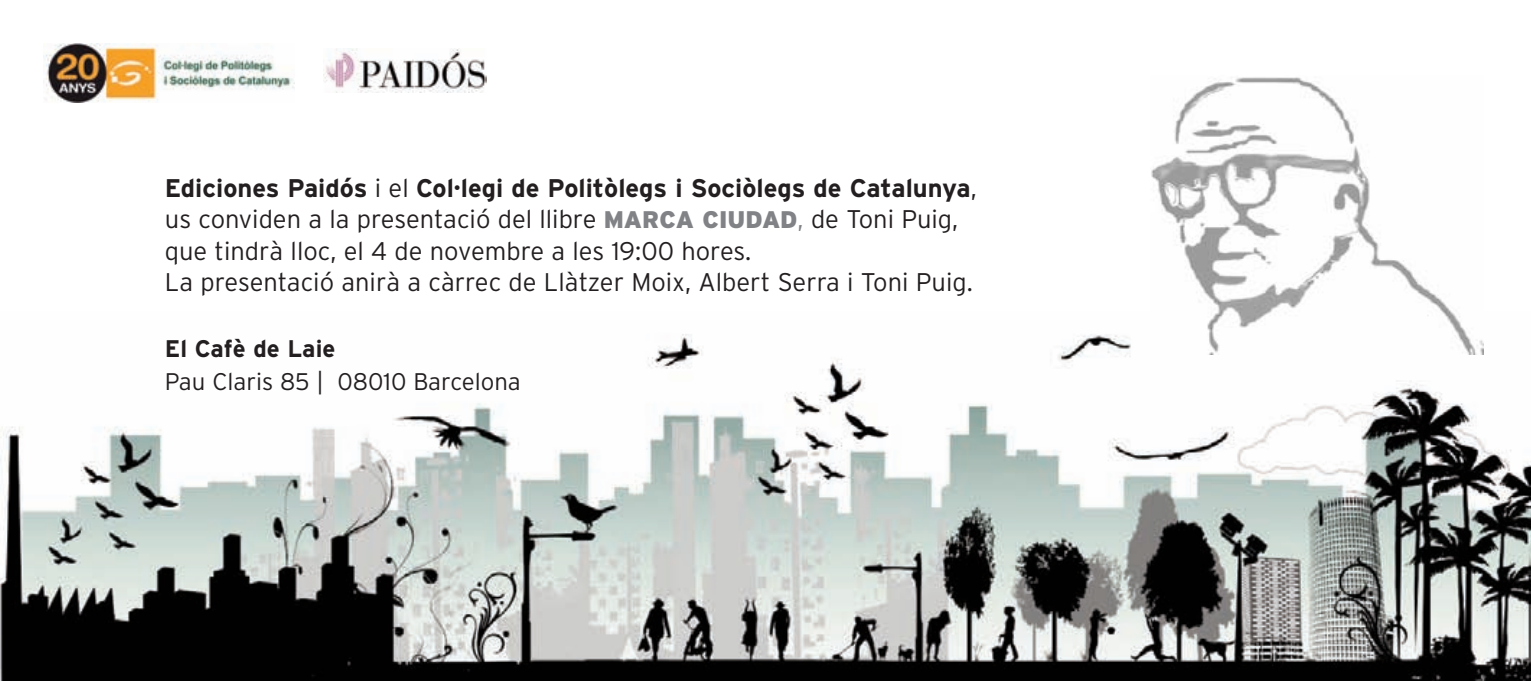
<style>
.page{position:relative;width:1531px;height:681px;background:#fff}
.page>*{position:absolute;margin:0;border:0;box-sizing:border-box;transform-origin:0 0}
.t1{font:300 25.5px/31.5px "Interstate";color:#231f20}
.t2{font:300 24px "Interstate";color:#231f20}
.t3{font:700 24px "Interstate";color:#231f20}
.s1{font-weight:700}
.s2{font-weight:900;font-size:24px;color:#808285}
.s3{color:#808285}
</style>
<div class="page">
<img style="left:43px;top:44px;width:251px;height:59px">
<img style="left:323px;top:48px;width:163px;height:45px">
<img style="left:0;top:334px;width:1531px;height:346px">
<img style="left:1151px;top:77px;width:332px;height:278px">
<p class="t1" style="left:165px;top:172px;width:813px"><span class="s1">Ediciones Paidós</span> i el <span class="s1">Col·legi de Politòlegs i Sociòlegs de Catalunya</span>, us conviden a la presentació del llibre <span class="s2">MARCA CIUDAD</span><span class="s3">,</span> de Toni Puig, que tindrà lloc, el 4 de novembre a les 19:00 hores.<br>La presentació anirà a càrrec de Llàtzer Moix, Albert Serra i Toni Puig.</p>
<p class="t3" style="left:165px;top:335px;width:172px">El Cafè de Laie</p>
<p class="t2" style="left:165px;top:367px;width:357px">Pau Claris 85 | 08010 Barcelona</p>
</div>
